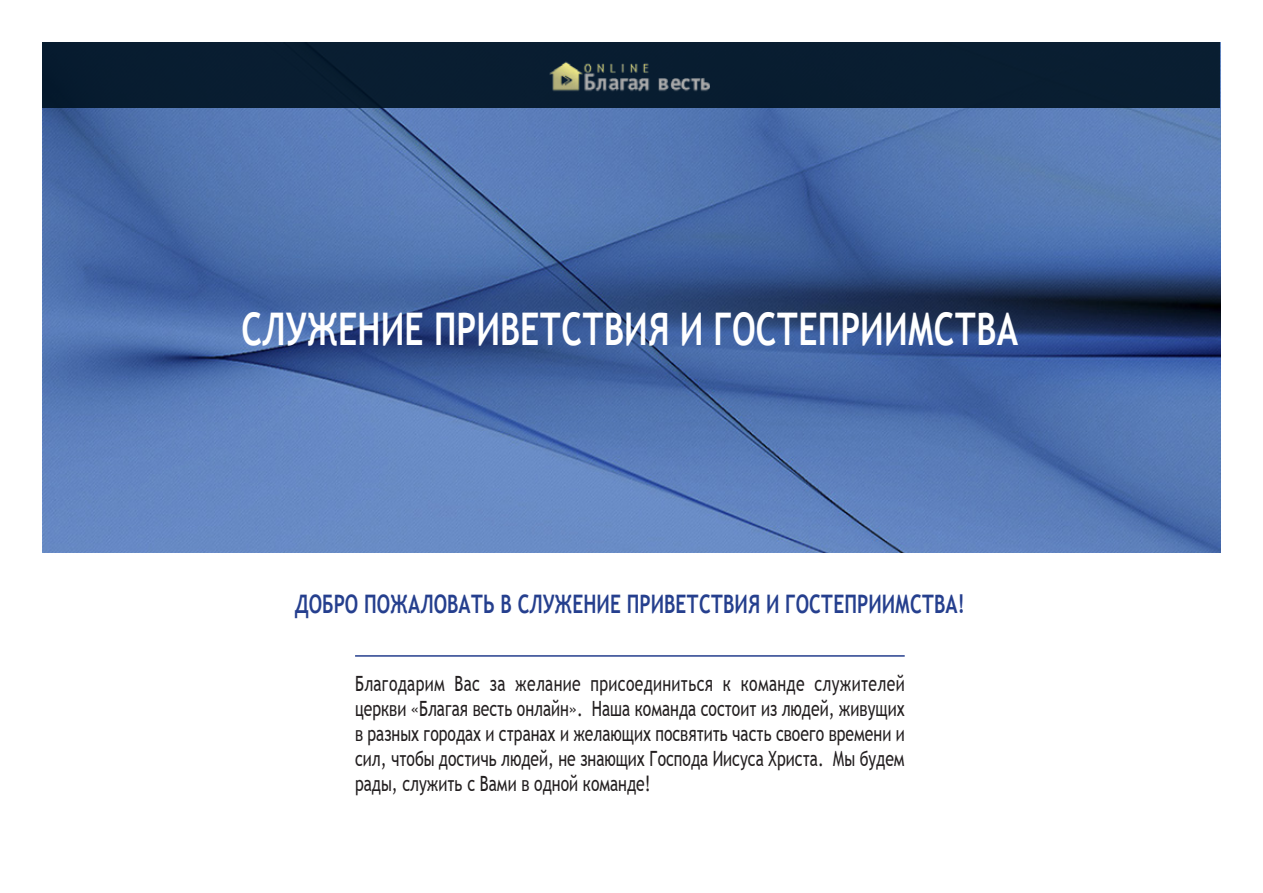
<style>
.page{position:relative;width:1263px;height:893px;background:#fff}
.page>*{position:absolute;margin:0;border:0;box-sizing:border-box;transform-origin:0 0}
.t1{font:700 45px "Trebuchet MS";color:#fff;scale:.75 1}
.t2{font:700 25.5px "Trebuchet MS";color:#253f8e;scale:.75 1}
.t3{font:21px/25.2px "Trebuchet MS";color:#231f20;text-align:justify;scale:.75 1}
</style>
<div class="page">
<img style="left:43px;top:108px;width:1177px;height:445px">
<div style="left:43px;top:43px;width:1177px;height:65px;background:#091d31"></div>
<hr style="left:355px;top:655px;width:550px;height:2px;background:#253f8e">
<img style="left:549px;top:61px;width:161px;height:31px">
<p class="t1" style="left:241px;top:300px;width:1037px">СЛУЖЕНИЕ ПРИВЕТСТВИЯ И ГОСТЕПРИИМСТВА</p>
<p class="t2" style="left:295px;top:588px;width:895px">ДОБРО ПОЖАЛОВАТЬ В СЛУЖЕНИЕ ПРИВЕТСТВИЯ И ГОСТЕПРИИМСТВА!</p>
<p class="t3" style="left:355px;top:670px;width:734px">Благодарим Вас за желание присоединиться к команде служителей церкви «Благая весть онлайн». Наша команда состоит из людей, живущих в разных городах и странах и желающих посвятить часть своего времени и сил, чтобы достичь людей, не знающих Господа Иисуса Христа. Мы будем рады, служить с Вами в одной команде!</p>
</div>
